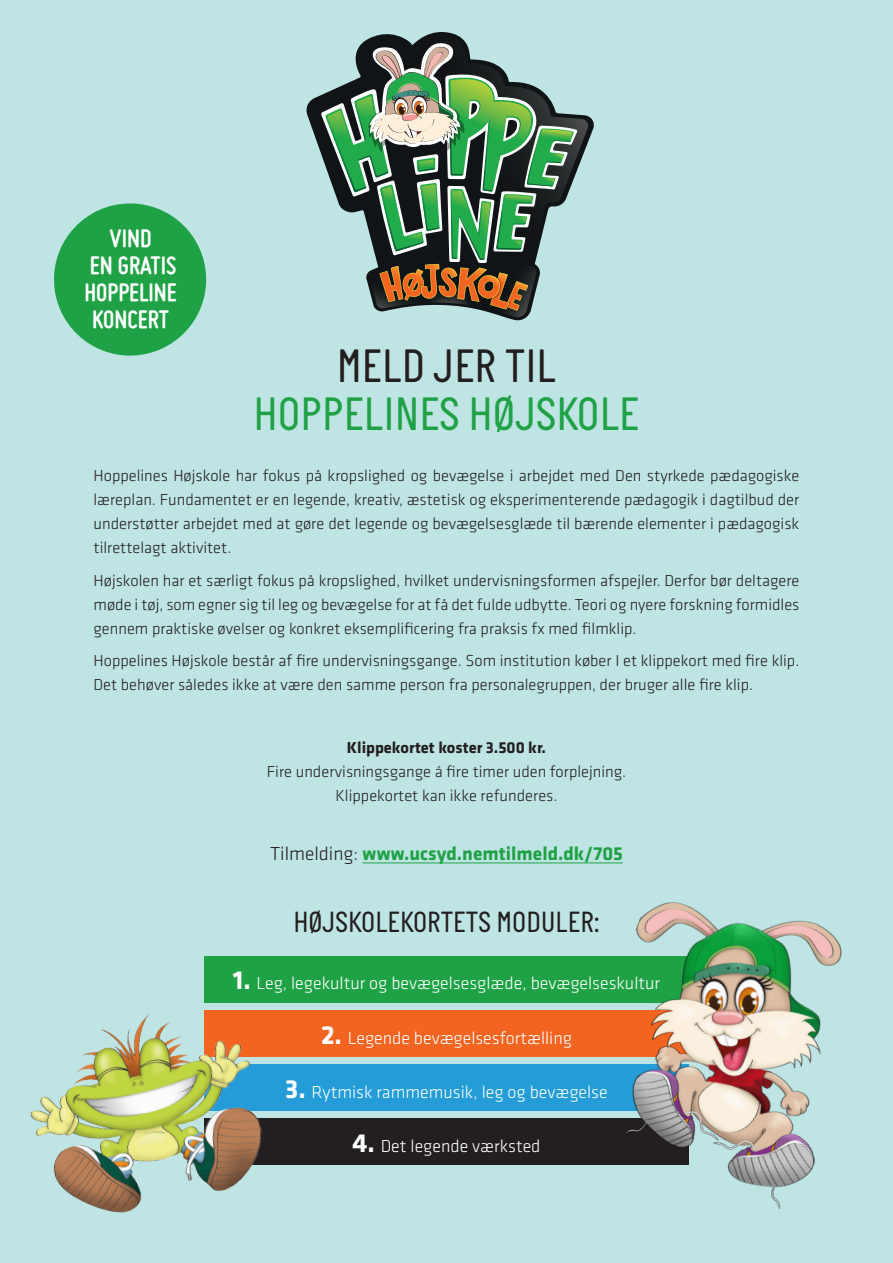
<style>
.page{position:relative;width:893px;height:1263px;background:#bfe4e4}
.page>*{position:absolute;margin:0;border:0;box-sizing:border-box;transform-origin:0 0}
.Overskrift{font:48px "Italian Plate";color:#1fa245}
.Overskrift-2{font:48px "Italian Plate";color:#231f20}
.Overskrift-3{font:30px "Italian Plate";color:#231f20}
.t1{font:700 27px "Miso";color:#fff}
.t2{font:700 19.5px "Klavika";color:#1fa245}
.t3{font:300 18px "Klavika";color:#fff}
.t4{font:300 16.5px/24px "Klavika";color:#231f20;text-align:justify}
.t5{font:700 16.5px "Klavika";color:#231f20}
.s1{font-weight:300;color:#231f20}
.s2{font-weight:700;font-size:27px}
</style>
<div class="page">
<hr style="left:363px;top:863px;width:260px;height:1px;background:#1fa245">
<div style="left:204px;top:956px;width:485px;height:47px;background:#1fa245"></div>
<div style="left:204px;top:1010px;width:485px;height:47px;background:#f36421"></div>
<div style="left:204px;top:1064px;width:485px;height:47px;background:#239cd8"></div>
<div style="left:204px;top:1118px;width:485px;height:47px;background:#231f20"></div>
<img style="left:30px;top:1013px;width:232px;height:200px">
<img style="left:547px;top:862px;width:295px;height:347px">
<svg style="left:306px;top:32px;width:288px;height:121px"></svg>
<svg style="left:321px;top:36px;width:268px;height:284px"></svg>
<svg style="left:54px;top:203px;width:153px;height:153px"></svg>
<p class="t1" style="left:110px;top:223px;width:44px">VIND</p>
<p class="t1" style="left:90px;top:250px;width:88px">EN GRATIS</p>
<p class="t1" style="left:84px;top:277px;width:94px">HOPPELINE</p>
<p class="t1" style="left:92px;top:304px;width:78px">KONCERT</p>
<p class="Overskrift-2" style="left:337px;top:339px;width:221px">MELD JER TIL</p>
<p class="Overskrift" style="left:253px;top:387px;width:388px">HOPPELINES HØJSKOLE</p>
<p class="t4" style="left:94px;top:464px;width:707px">Hoppelines Højskole har fokus på kropslighed og bevægelse i arbejdet med Den styrkede pædagogiske læreplan. Fundamentet er en legende, kreativ, æstetisk og eksperimenterende pædagogik i dagtilbud der understøtter arbejdet med at gøre det legende og bevægelsesglæde til bærende elementer i pædagogisk tilrettelagt aktivitet.</p>
<p class="t4" style="left:94px;top:568px;width:707px">Højskolen har et særligt fokus på kropslighed, hvilket undervisningsformen afspejler. Derfor bør deltagere møde i tøj, som egner sig til leg og bevægelse for at få det fulde udbytte. Teori og nyere forskning formidles gennem praktiske øvelser og konkret eksemplificering fra praksis fx med filmklip.</p>
<p class="t4" style="left:94px;top:649px;width:707px">Hoppelines Højskole består af fire undervisningsgange. Som institution køber I et klippekort med fire klip.<br>Det behøver således ikke at være den samme person fra personalegruppen, der bruger alle fire klip.</p>
<p class="t5" style="left:347px;top:735px;width:200px">Klippekortet koster 3.500 kr.</p>
<p class="t4" style="left:267px;top:759px;width:361px">Fire undervisningsgange á fire timer uden forplejning.</p>
<p class="t4" style="left:336px;top:783px;width:223px">Klippekortet kan ikke refunderes.</p>
<p class="t2" style="left:270px;top:840px;width:354px"><span class="s1">Tilmelding:</span> www.ucsyd.nemtilmeld.dk/705</p>
<p class="Overskrift-3" style="left:293px;top:904px;width:308px">HØJSKOLEKORTETS MODULER:</p>
<p class="t3" style="left:233px;top:973px;width:429px"><span class="s2">1.</span> Leg, legekultur og bevægelsesglæde, bevægelseskultur</p>
<p class="t3" style="left:321px;top:1027px;width:252px"><span class="s2">2.</span> Legende bevægelsesfortælling</p>
<p class="t3" style="left:285px;top:1081px;width:324px"><span class="s2">3.</span> Rytmisk rammemusik, leg og bevægelse</p>
<p class="t3" style="left:352px;top:1135px;width:190px"><span class="s2">4.</span> Det legende værksted</p>
</div>
